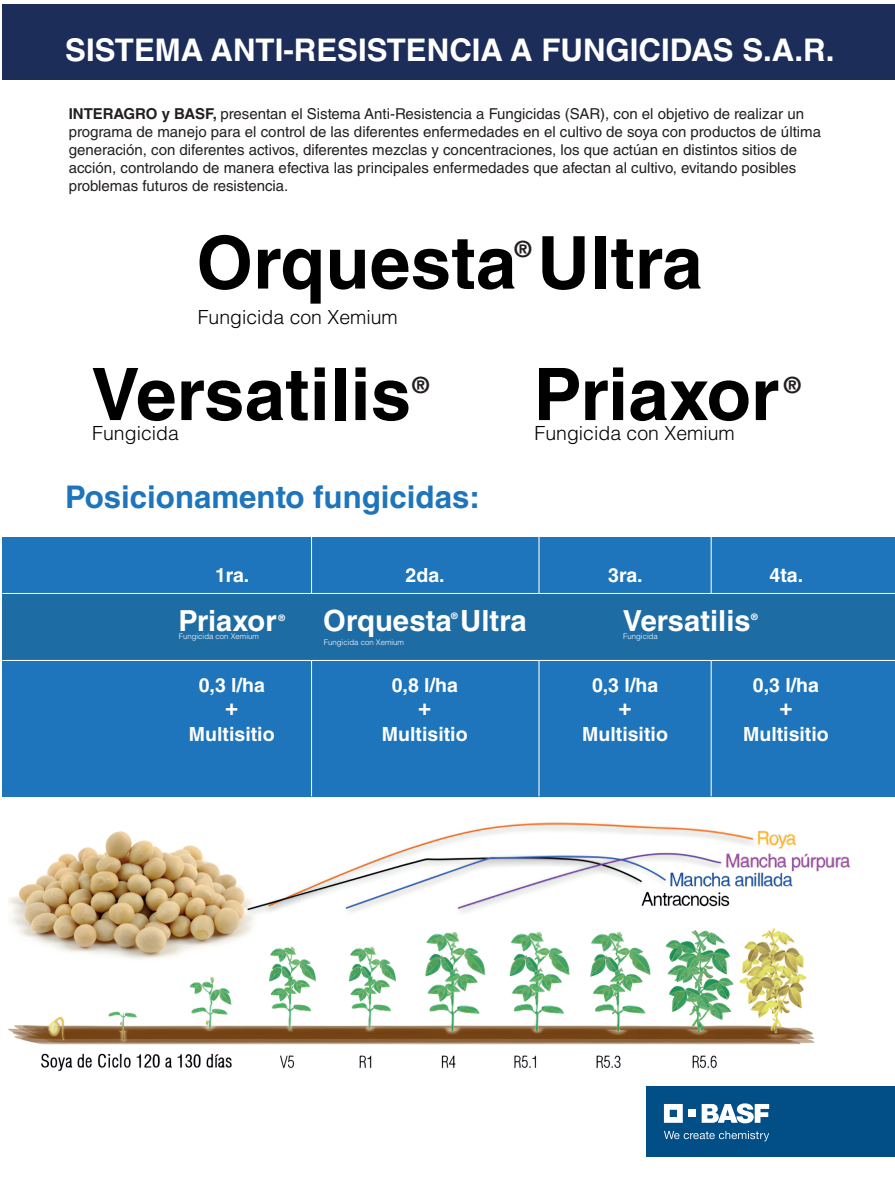
<style>
.page{position:relative;width:895px;height:1196px;background:#fff}
.page>*{position:absolute;margin:0;border:0;box-sizing:border-box;transform-origin:0 0}
.t1{font:700 72.75px "Helvetica LT Std";letter-spacing:.005em;color:#000001}
.t2{font:700 72.45px "Helvetica LT Std";letter-spacing:.005em;color:#000001}
.t3{font:700 31.2px "Helvetica LT Std";color:#fff}
.t4{font:700 31.2px "Helvetica LT Std";color:#1e75bc}
.t5{font:700 29.25px "Helvetica LT Std";letter-spacing:.005em;color:#fff}
.t6{font:700 28.95px "Helvetica LT Std";letter-spacing:.005em;color:#fff}
.t7{font:700 22.5px "Helvetica LT Std";color:#fff}
.t8{font:700 22.35px "Helvetica LT Std";color:#231f20}
.t9{font:700 19.5px "Helvetica LT Std";color:#fff}
.t10{font:300 19.5px "Helvetica LT Std";color:#000001}
.t11{font:15px/18px "Helvetica LT Std";color:#231f20}
.t12{font:700 9px "Helvetica LT Std";color:#fff}
.t13{font:300 7.8px "Helvetica LT Std";color:#fff}
.s1{font-weight:700}
</style>
<div class="page">
<div style="left:2px;top:5px;width:892px;height:75px;background:#1c2d5a"></div>
<div style="left:2px;top:536px;width:892px;height:260px;background:#1e75bc"></div>
<hr style="left:311px;top:536px;width:1px;height:260px;background:#fff">
<hr style="left:538px;top:536px;width:1px;height:260px;background:#fff">
<hr style="left:710px;top:536px;width:1px;height:260px;background:#fff">
<div style="left:2px;top:593px;width:892px;height:67px;background:#1d6ca4"></div>
<hr style="left:2px;top:593px;width:892px;height:1px;background:#fff">
<hr style="left:2px;top:660px;width:892px;height:1px;background:#fff">
<img style="left:8px;top:822px;width:842px;height:249px">
<div style="left:646px;top:1086px;width:248px;height:70px;background:#024e86"></div>
<svg style="left:663px;top:1104px;width:19px;height:18px"></svg>
<div style="left:688px;top:1109px;width:7px;height:7px;background:#fff"></div>
<svg style="left:701px;top:1103px;width:67px;height:19px"></svg>
<svg style="left:664px;top:1130px;width:104px;height:11px"></svg>
<h3 class="t3" style="left:65px;top:30px;width:770px">SISTEMA ANTI-RESISTENCIA A FUNGICIDAS S.A.R.</h3>
<p class="t11" style="left:69px;top:104px;width:753px"><span class="s1">INTERAGRO y BASF,</span> presentan el Sistema Anti-Resistencia a Fungicidas (SAR), con el objetivo de realizar un programa de manejo para el control de las diferentes enfermedades en el cultivo de soya con productos de última generación, con diferentes activos, diferentes mezclas y concentraciones, los que actúan en distintos sitios de acción, controlando de manera efectiva las principales enfermedades que afectan al cultivo, evitando posibles problemas futuros de resistencia.</p>
<h1 class="t1" style="left:196px;top:218px;width:507px">Orquesta Ultra</h1>
<h3 class="t10" style="left:198px;top:304px;width:201px">Fungicida con Xemium</h3>
<h3 class="t8" style="left:514px;top:235px;width:18px">®</h3>
<h2 class="t2" style="left:91px;top:350px;width:321px">Versatilis</h2>
<h3 class="t10" style="left:92px;top:420px;width:88px">Fungicida</h3>
<h3 class="t8" style="left:412px;top:371px;width:18px">®</h3>
<h3 class="t4" style="left:65px;top:477px;width:416px">Posicionamento fungicidas:</h3>
<h2 class="t2" style="left:533px;top:350px;width:247px">Priaxor</h2>
<h3 class="t10" style="left:534px;top:420px;width:202px">Fungicida con Xemium</h3>
<h3 class="t8" style="left:783px;top:371px;width:18px">®</h3>
<h3 class="t9" style="left:215px;top:563px;width:36px">1ra.</h3>
<h3 class="t9" style="left:405px;top:563px;width:41px">2da.</h3>
<h3 class="t9" style="left:608px;top:563px;width:36px">3ra.</h3>
<h3 class="t9" style="left:769px;top:563px;width:35px">4ta.</h3>
<h3 class="t6" style="left:178px;top:603px;width:100px">Priaxor</h3>
<p class="t13" style="left:179px;top:631px;width:82px">Fungicida con Xemium</p>
<p class="t12" style="left:278px;top:611px;width:8px">®</p>
<h3 class="t5" style="left:323px;top:603px;width:205px">Orquesta Ultra</h3>
<p class="t13" style="left:323px;top:637px;width:82px">Fungicida con Xemium</p>
<p class="t12" style="left:451px;top:609px;width:8px">®</p>
<h3 class="t6" style="left:622px;top:602px;width:129px">Versatilis</h3>
<p class="t13" style="left:623px;top:630px;width:36px">Fungicida</p>
<p class="t12" style="left:750px;top:611px;width:8px">®</p>
<h3 class="t9" style="left:199px;top:672px;width:68px">0,3 l/ha</h3>
<h3 class="t9" style="left:391px;top:672px;width:68px">0,8 l/ha</h3>
<h3 class="t9" style="left:591px;top:672px;width:68px">0,3 l/ha</h3>
<h3 class="t9" style="left:752px;top:672px;width:68px">0,3 l/ha</h3>
<h3 class="t7" style="left:225px;top:692px;width:15px">+</h3>
<h3 class="t7" style="left:418px;top:692px;width:15px">+</h3>
<h3 class="t7" style="left:618px;top:692px;width:15px">+</h3>
<h3 class="t7" style="left:779px;top:692px;width:15px">+</h3>
<h3 class="t9" style="left:189px;top:721px;width:87px">Multisitio</h3>
<h3 class="t9" style="left:382px;top:721px;width:87px">Multisitio</h3>
<h3 class="t9" style="left:582px;top:721px;width:87px">Multisitio</h3>
<h3 class="t9" style="left:742px;top:721px;width:87px">Multisitio</h3>
</div>
